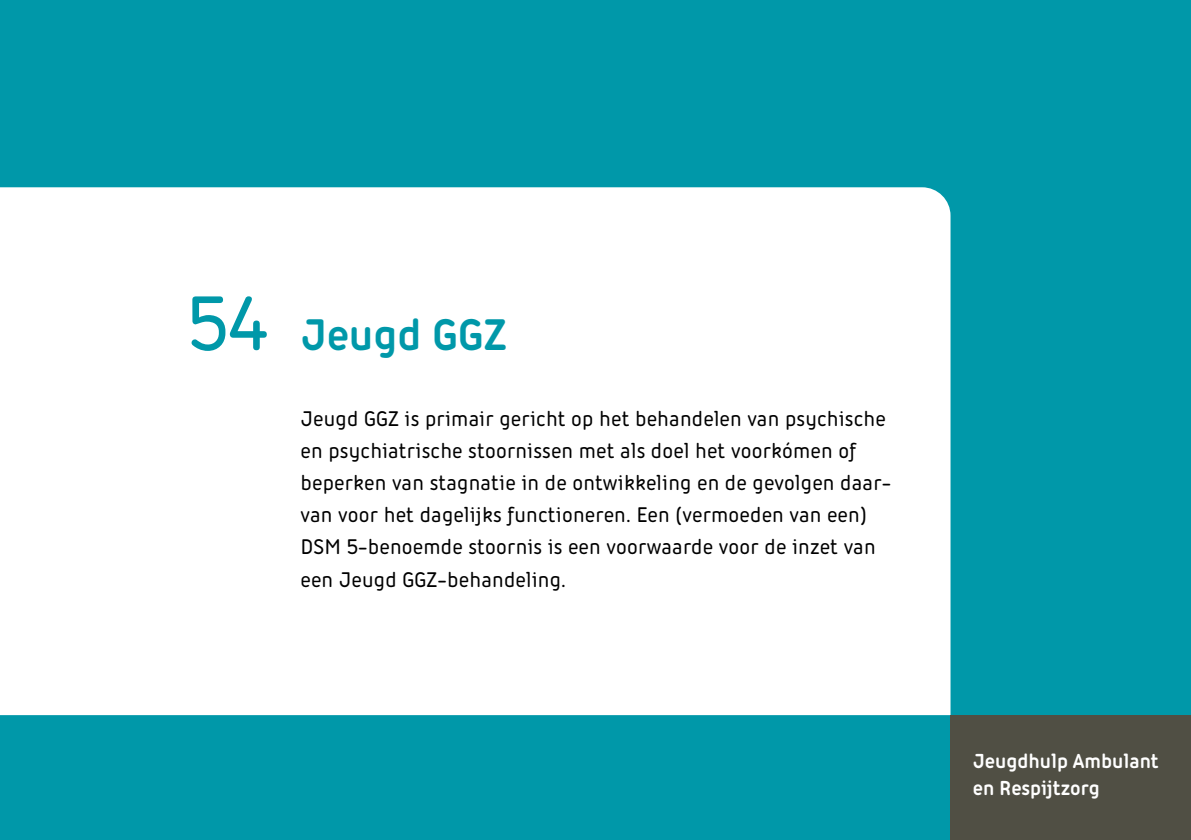
<style>
.page{position:relative;width:1191px;height:840px;background:#fff}
.page>*{position:absolute;margin:0;border:0;box-sizing:border-box;transform-origin:0 0}
.Kop_voorblad{font:700 48px "Iconic";color:#0098a9}
.Body_voorblad{font:500 23px/32px "Iconic";letter-spacing:.01em;color:#000}
.t1{font:700 22px/26.4px "Iconic";color:#fff}
.s1{font-weight:500;font-size:84px}
</style>
<div class="page">
<div style="left:0;top:0;width:1191px;height:839px;background:#0098a9"></div>
<div style="left:0;top:187px;width:950px;height:527px;background:#fff"></div>
<div style="left:950px;top:714px;width:241px;height:125px;background:#504f44"></div>
<p class="Kop_voorblad" style="left:187px;top:300px;width:321px"><span class="s1">54</span> Jeugd GGZ</p>
<p class="Body_voorblad" style="left:300px;top:401px;width:592px">Jeugd GGZ is primair gericht op het behandelen van psychische en psychiatrische stoornissen met als doel het voorkómen of beperken van stagnatie in de ontwikkeling en de gevolgen daar&shy;van voor het dagelijks functioneren. Een (vermoeden van een)<br>DSM 5-benoemde stoornis is een voorwaarde voor de inzet van een Jeugd GGZ-behandeling.</p>
<p class="t1" style="left:973px;top:746px;width:187px">Jeugdhulp Ambulant en Respijtzorg</p>
</div>
